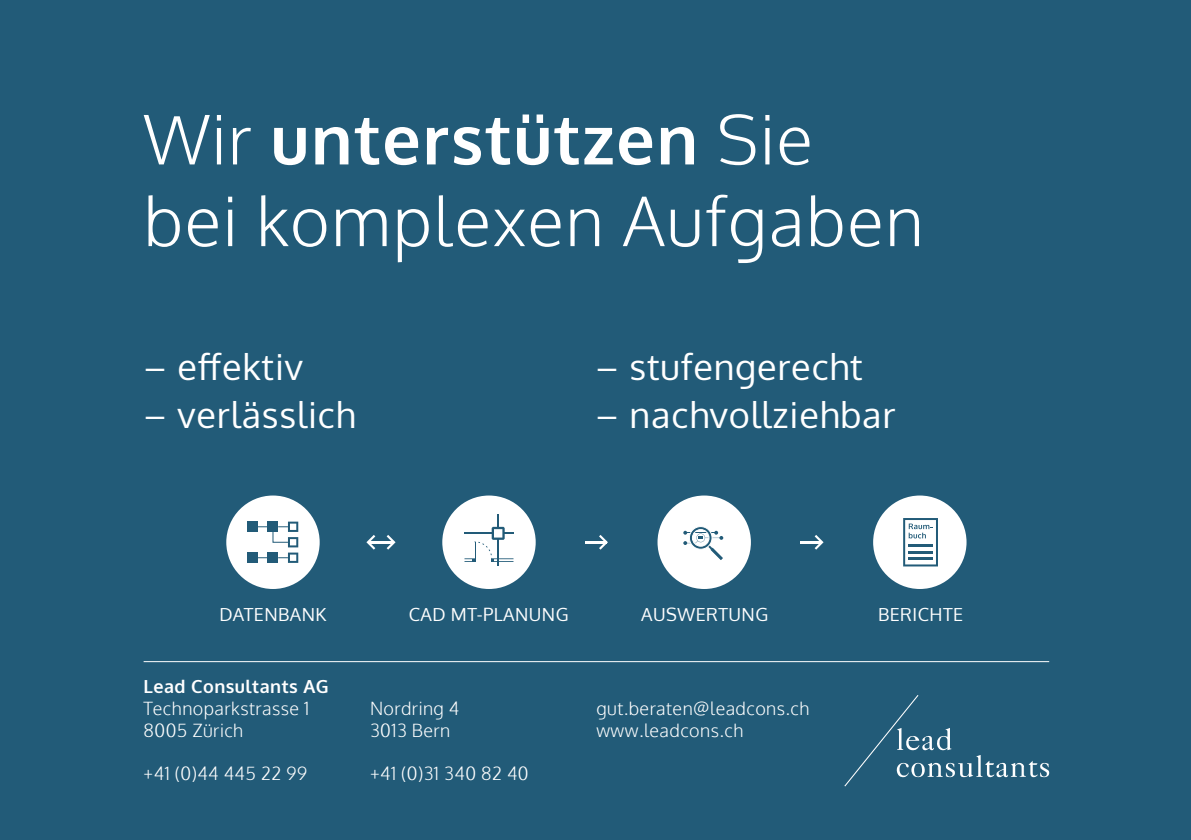
<style>
.page{position:relative;width:1191px;height:840px;background:#fff}
.page>*{position:absolute;margin:0;border:0;box-sizing:border-box;transform-origin:0 0}
.t1{font:300 68px/81.6px "Oxygen";letter-spacing:.025em;color:#fff}
.t2{font:36px "Oxygen";letter-spacing:.025em;color:#fff}
.t3{font:300 18px/21.6px "Oxygen";letter-spacing:.025em;color:#fff}
.t4{font:18px "Oxygen";letter-spacing:.025em;color:#fff}
.t5{font:700 18px "Oxygen";letter-spacing:.025em;color:#fff}
.s1{font-weight:700}
</style>
<div class="page">
<div style="left:0;top:0;width:1191px;height:839px;background:#225b78"></div>
<svg style="left:844px;top:695px;width:205px;height:91px"></svg>
<hr style="left:144px;top:661px;width:905px;height:1px;background:#fff">
<hr style="left:369px;top:541px;width:25px;height:2px;background:#fff">
<svg style="left:387px;top:535px;width:8px;height:14px"></svg>
<svg style="left:366px;top:535px;width:9px;height:14px"></svg>
<hr style="left:585px;top:541px;width:21px;height:2px;background:#fff">
<svg style="left:599px;top:535px;width:9px;height:14px"></svg>
<hr style="left:801px;top:541px;width:21px;height:2px;background:#fff">
<svg style="left:814px;top:535px;width:9px;height:14px"></svg>
<div style="left:657px;top:495px;width:94px;height:93px;background:#fff;border-radius:50%"></div>
<svg style="left:683px;top:526px;width:40px;height:33px"></svg>
<div style="left:873px;top:495px;width:93px;height:93px;background:#fff;border-radius:50%"></div>
<svg style="left:903px;top:518px;width:35px;height:48px"></svg>
<div style="left:442px;top:495px;width:94px;height:93px;background:#fff;border-radius:50%"></div>
<hr style="left:497px;top:538px;width:2px;height:28px;background:#225b78">
<svg style="left:464px;top:514px;width:49px;height:47px"></svg>
<div style="left:226px;top:495px;width:94px;height:93px;background:#fff;border-radius:50%"></div>
<div style="left:248px;top:521px;width:10px;height:10px;background:#225b78"></div>
<div style="left:248px;top:552px;width:10px;height:10px;background:#225b78"></div>
<svg style="left:258px;top:521px;width:40px;height:41px"></svg>
<h1 class="t1" style="left:144px;top:101px;width:781px">Wir <span class="s1">unterstützen</span> Sie bei komplexen Aufgaben</h1>
<h2 class="t2" style="left:144px;top:342px;width:161px">– effektiv</h2>
<h2 class="t2" style="left:144px;top:390px;width:213px">– verlässlich</h2>
<h2 class="t2" style="left:595px;top:342px;width:268px">– stufengerecht</h2>
<h2 class="t2" style="left:595px;top:390px;width:301px">– nachvollziehbar</h2>
<p class="t4" style="left:219px;top:602px;width:108px">DATENBANK</p>
<p class="t4" style="left:409px;top:602px;width:161px">CAD MT-PLANUNG</p>
<p class="t4" style="left:641px;top:602px;width:128px">AUSWERTUNG</p>
<p class="t4" style="left:878px;top:602px;width:87px">BERICHTE</p>
<p class="t5" style="left:144px;top:675px;width:187px">Lead Consultants AG</p>
<p class="t3" style="left:144px;top:697px;width:167px">Technoparkstrasse 1<br>8005 Zürich</p>
<p class="t3" style="left:144px;top:762px;width:165px">+41 (0)44 445 22 99</p>
<p class="t3" style="left:370px;top:697px;width:91px">Nordring 4<br>3013 Bern</p>
<p class="t3" style="left:370px;top:762px;width:160px">+41 (0)31 340 82 40</p>
<p class="t3" style="left:596px;top:697px;width:215px">gut.beraten@leadcons.ch www.leadcons.ch</p>
</div>
